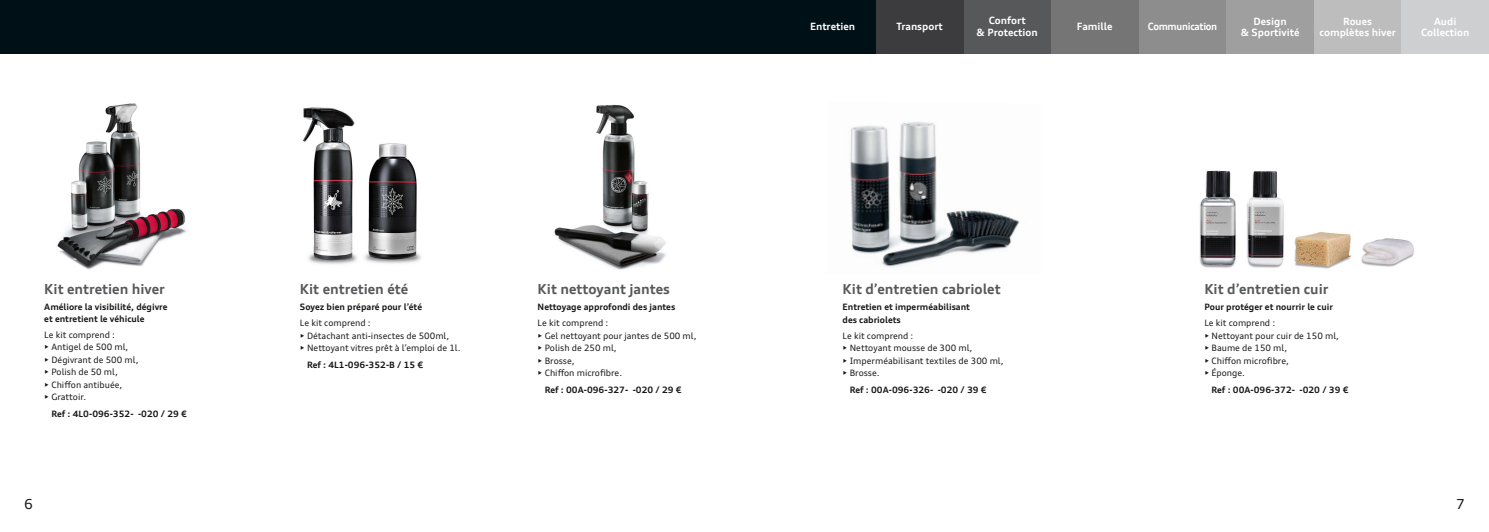
<style>
.page{position:relative;width:1489px;height:532px;background:#fff}
.page>*{position:absolute;margin:0;border:0;box-sizing:border-box;transform-origin:0 0}
.t1{font:700 13.75px "Audi Type";color:#57585a}
.t2{font:13.75px "Audi Type";color:#181716}
.t3{font:700 10px/11.2px "Audi Type";color:#fff;text-align:center}
.t4{font:700 10px "Audi Type";letter-spacing:-.03em;color:#fff;scale:.95 1}
.t5{font:8.75px "Audi Type";color:#181716}
.t6{font:700 8.75px/11.2px "Audi Type";color:#181716}
</style>
<div class="page">
<img style="left:303px;top:107px;width:118px;height:157px">
<img style="left:554px;top:104px;width:112px;height:166px">
<img style="left:57px;top:103px;width:130px;height:166px">
<img style="left:1199px;top:170px;width:215px;height:99px">
<img style="left:850px;top:121px;width:170px;height:146px">
<div style="left:0;top:0;width:877px;height:53px;background:#001017"></div>
<div style="left:1138px;top:0;width:88px;height:53px;background:#8d8d8d"></div>
<div style="left:963px;top:0;width:87px;height:53px;background:#57585a"></div>
<div style="left:1313px;top:0;width:88px;height:53px;background:#bebdbe"></div>
<div style="left:875px;top:0;width:88px;height:53px;background:#3c3b3e"></div>
<div style="left:1226px;top:0;width:87px;height:53px;background:#9e9f9e"></div>
<div style="left:1050px;top:0;width:88px;height:53px;background:#757575"></div>
<div style="left:1401px;top:0;width:87px;height:53px;background:#cecfd0"></div>
<h1 class="t1" style="left:44px;top:280px;width:122px">Kit entretien hiver</h1>
<p class="t6" style="left:44px;top:301px;width:125px">Améliore la visibilité, dégivre et entretient le véhicule</p>
<p class="t5" style="left:44px;top:329px;width:72px">Le kit comprend :</p>
<p class="t5" style="left:44px;top:341px;width:86px">• Antigel de 500 ml,</p>
<p class="t5" style="left:44px;top:354px;width:96px">• Dégivrant de 500 ml,</p>
<p class="t5" style="left:44px;top:366px;width:75px">• Polish de 50 ml,</p>
<p class="t5" style="left:44px;top:379px;width:80px">• Chiffon antibuée,</p>
<p class="t5" style="left:44px;top:391px;width:43px">• Grattoir.</p>
<p class="t6" style="left:51px;top:408px;width:137px">Ref : 4L0-096-352- -020 / 29 €</p>
<h1 class="t1" style="left:300px;top:280px;width:110px">Kit entretien été</h1>
<p class="t6" style="left:300px;top:301px;width:124px">Soyez bien préparé pour l’été</p>
<p class="t5" style="left:300px;top:317px;width:72px">Le kit comprend :</p>
<p class="t5" style="left:300px;top:330px;width:151px">• Détachant anti-insectes de 500ml,</p>
<p class="t5" style="left:300px;top:342px;width:162px">• Nettoyant vitres prêt à l’emploi de 1l.</p>
<p class="t6" style="left:307px;top:359px;width:118px">Ref : 4L1-096-352-B / 15 €</p>
<h1 class="t1" style="left:537px;top:280px;width:134px">Kit nettoyant jantes</h1>
<p class="t6" style="left:537px;top:301px;width:139px">Nettoyage approfondi des jantes</p>
<p class="t5" style="left:537px;top:317px;width:72px">Le kit comprend :</p>
<p class="t5" style="left:537px;top:330px;width:160px">• Gel nettoyant pour jantes de 500 ml,</p>
<p class="t5" style="left:537px;top:342px;width:81px">• Polish de 250 ml,</p>
<p class="t5" style="left:537px;top:355px;width:39px">• Brosse,</p>
<p class="t5" style="left:537px;top:367px;width:86px">• Chiffon microfibre.</p>
<p class="t6" style="left:544px;top:384px;width:138px">Ref : 00A-096-327- -020 / 29 €</p>
<p class="t3" style="left:976px;top:15px;width:63px;line-height:12px">Confort<br>&amp; Protection</p>
<p class="t3" style="left:1319px;top:15px;width:78px">Roues complètes hiver</p>
<p class="t3" style="left:1076px;top:21px;width:37px">Famille</p>
<p class="t3" style="left:1420px;top:15px;width:50px">Audi<br>Collection</p>
<p class="t3" style="left:896px;top:21px;width:48px">Transport</p>
<p class="t3" style="left:1240px;top:15px;width:60px">Design<br>&amp; Sportivité</p>
<p class="t3" style="left:810px;top:21px;width:47px">Entretien</p>
<p class="t4" style="left:1147px;top:21px;width:75px">Communication</p>
<h1 class="t1" style="left:842px;top:280px;width:159px">Kit d’entretien cabriolet</h1>
<p class="t6" style="left:842px;top:300px;width:129px;line-height:12.5px">Entretien et imperméabilisant des cabriolets</p>
<p class="t5" style="left:842px;top:330px;width:72px">Le kit comprend :</p>
<p class="t5" style="left:842px;top:342px;width:131px">• Nettoyant mousse de 300 ml,</p>
<p class="t5" style="left:842px;top:355px;width:162px">• Imperméabilisant textiles de 300 ml,</p>
<p class="t5" style="left:842px;top:367px;width:39px">• Brosse.</p>
<p class="t6" style="left:849px;top:384px;width:138px">Ref : 00A-096-326- -020 / 39 €</p>
<h1 class="t1" style="left:1204px;top:280px;width:126px">Kit d’entretien cuir</h1>
<p class="t6" style="left:1204px;top:301px;width:130px">Pour protéger et nourrir le cuir</p>
<p class="t5" style="left:1204px;top:317px;width:72px">Le kit comprend :</p>
<p class="t5" style="left:1204px;top:330px;width:136px">• Nettoyant pour cuir de 150 ml,</p>
<p class="t5" style="left:1204px;top:342px;width:84px">• Baume de 150 ml,</p>
<p class="t5" style="left:1204px;top:355px;width:86px">• Chiffon microfibre,</p>
<p class="t5" style="left:1204px;top:367px;width:42px">• Éponge.</p>
<p class="t6" style="left:1211px;top:384px;width:138px">Ref : 00A-096-372- -020 / 39 €</p>
<h1 class="t2" style="left:24px;top:495px;width:10px">6</h1>
<h1 class="t2" style="left:1455px;top:495px;width:10px">7</h1>
</div>
